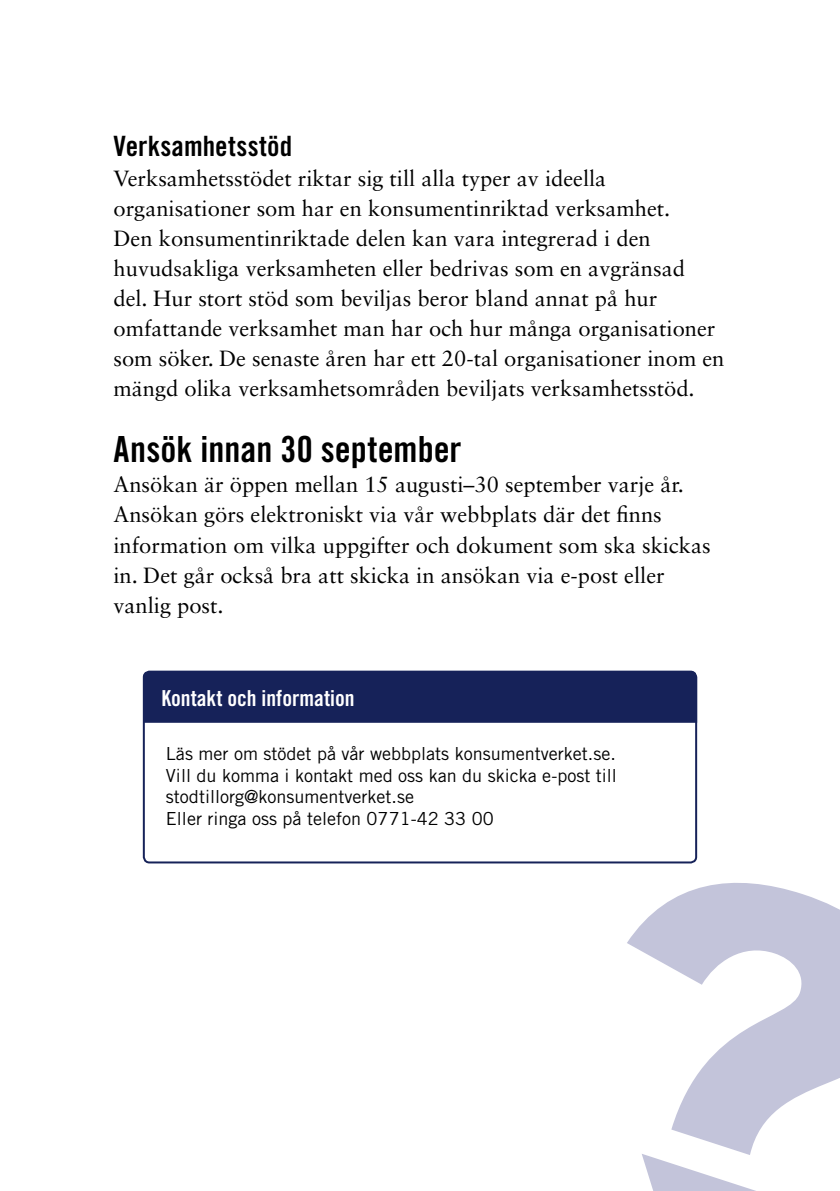
<style>
.page{position:relative;width:840px;height:1191px;background:#fff}
.page>*{position:absolute;margin:0;border:0;box-sizing:border-box;transform-origin:0 0}
.t1{font:36px "Trade Gothic LT Std Bd Cn 20";color:#000}
.t2{font:28px "Trade Gothic LT Std Bd Cn 20";letter-spacing:.005em;color:#000}
.t3{font:22px/30px "Sabon LT Std";color:#000}
.t4{font:22px "Trade Gothic LT Std Bd Cn 20";color:#fff}
.t5{font:18px/21.6px "Trade Gothic LT Std";color:#000}
</style>
<div class="page">
<svg style="left:627px;top:883px;width:212px;height:270px;fill:#c3c4da"></svg>
<svg style="left:642px;top:1153px;width:114px;height:38px"></svg>
<div style="left:143px;top:670px;width:553px;height:193px;border:2px solid #162259;border-radius:6px"></div>
<div style="left:142px;top:670px;width:555px;height:54px;background:#162259"></div>
<h3 class="t2" style="left:113px;top:129px;width:180px">Verksamhetsstöd</h3>
<p class="t3" style="left:113px;top:163px;width:612px">Verksamhetsstödet riktar sig till alla typer av ideella organisationer som har en konsumentinriktad verksamhet.<br>Den konsumentinriktade delen kan vara integrerad i den huvudsakliga verksamheten eller bedrivas som en avgränsad del. Hur stort stöd som beviljas beror bland annat på hur omfattande verksamhet man har och hur många organisationer som söker. De senaste åren har ett 20-tal organisationer inom en mängd olika verksamhetsområden beviljats verksamhetsstöd.</p>
<h2 class="t1" style="left:113px;top:428px;width:349px">Ansök innan 30 september</h2>
<p class="t3" style="left:113px;top:469px;width:598px">Ansökan är öppen mellan 15 augusti–30 september varje år.<br>Ansökan görs elektroniskt via vår webbplats där det finns information om vilka uppgifter och dokument som ska skickas in. Det går också bra att skicka in ansökan via e-post eller vanlig post.</p>
<h3 class="t4" style="left:161px;top:684px;width:194px">Kontakt och information</h3>
<p class="t5" style="left:166px;top:742px;width:452px">Läs mer om stödet på vår webbplats konsumentverket.se.<br>Vill du komma i kontakt med oss kan du skicka e-post till stodtillorg@konsumentverket.se<br>Eller ringa oss på telefon 0771-42 33 00</p>
</div>
